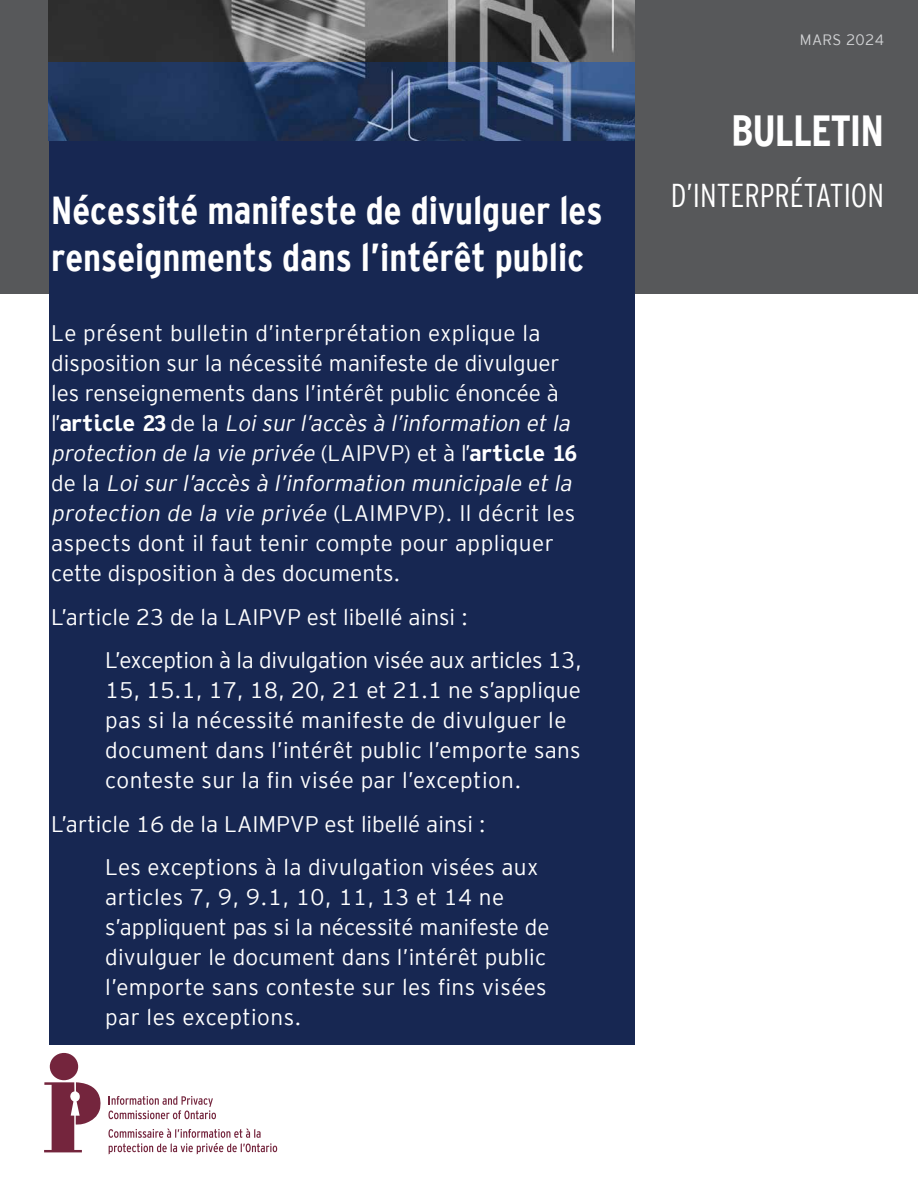
<style>
.page{position:relative;width:918px;height:1188px;background:#fff}
.page>*{position:absolute;margin:0;border:0;box-sizing:border-box;transform-origin:0 0}
.Title-type{font:700 43.5px "Interstate Cond Mono";letter-spacing:-.025em;color:#fff}
.t1{font:700 39px/46.8px "Interstate Cond Mono";color:#fff}
.Title-fact_sheet{font:33px "Interstate Cond Mono Lgt";color:#fff}
.Intro_text{font:22.5px/30px "Interstate Mono Lgt";letter-spacing:.005em;color:#fff}
.Title-date{font:15px "Interstate Mono Lgt";letter-spacing:.02em;color:#d1d2d4}
.s1{font-family:"Interstate Mono";font-weight:700}
.s2{font-style:italic}
</style>
<div class="page">
<div style="left:0;top:0;width:918px;height:294px;background:#57585a"></div>
<img style="left:49px;top:0;width:585px;height:63px">
<div style="left:49px;top:125px;width:585px;height:919px;background:#172752"></div>
<div style="left:50px;top:1053px;width:28px;height:27px;background:#74253d;border-radius:50%"></div>
<svg style="left:44px;top:1082px;width:233px;height:72px"></svg>
<img style="left:49px;top:63px;width:585px;height:77px">
<p class="t1" style="left:51px;top:187px;width:553px">Nécessité manifeste de divulguer les renseignments dans l’intérêt public</p>
<p class="Intro_text" style="left:51px;top:318px;width:528px">Le présent bulletin d’interprétation explique la disposition sur la nécessité manifeste de divulguer les renseignements dans l’intérêt public énoncée à l’<span class="s1">article 23</span> d e l a <span class="s2">Loi sur l’accès à l’information et la protection de la vie privée</span> ( L A I P V P) e t à l’<span class="s1">article 16 </span>d e l a <span class="s2">Loi sur l’accès à l’information municipale et la protection de la vie privée</span> ( L A I M P V P) . I l d é c r i t l e s aspects dont il faut tenir compte pour appliquer cette disposition à des documents.</p>
<p class="Intro_text" style="left:51px;top:602px;width:418px">L’article 23 de la LAIPVP est libellé ainsi :</p>
<p class="Intro_text" style="left:105px;top:645px;width:478px">L’exception à la divulgation visée aux articles 13, 15, 15.1, 17, 18, 20, 21 et 21.1 ne s’applique pas si la nécessité manifeste de divulguer le document dans l’intérêt public l’emporte sans conteste sur la fin visée par l’exception.</p>
<p class="Intro_text" style="left:51px;top:809px;width:436px">L’article 16 de la LAIMPVP est libellé ainsi :</p>
<p class="Intro_text" style="left:105px;top:852px;width:446px">Les exceptions à la divulgation visées aux articles 7, 9, 9.1, 10, 11, 13 et 14 ne s’appliquent pas si la nécessité manifeste de divulguer le document dans l’intérêt public l’emporte sans conteste sur les fins visées par les exceptions.</p>
<p class="Title-date" style="left:800px;top:31px;width:86px">MARS 2024</p>
<p class="Title-type" style="left:731px;top:107px;width:154px">BULLETIN</p>
<p class="Title-fact_sheet" style="left:671px;top:177px;width:215px">D’INTERPRÉTATION</p>
</div>
